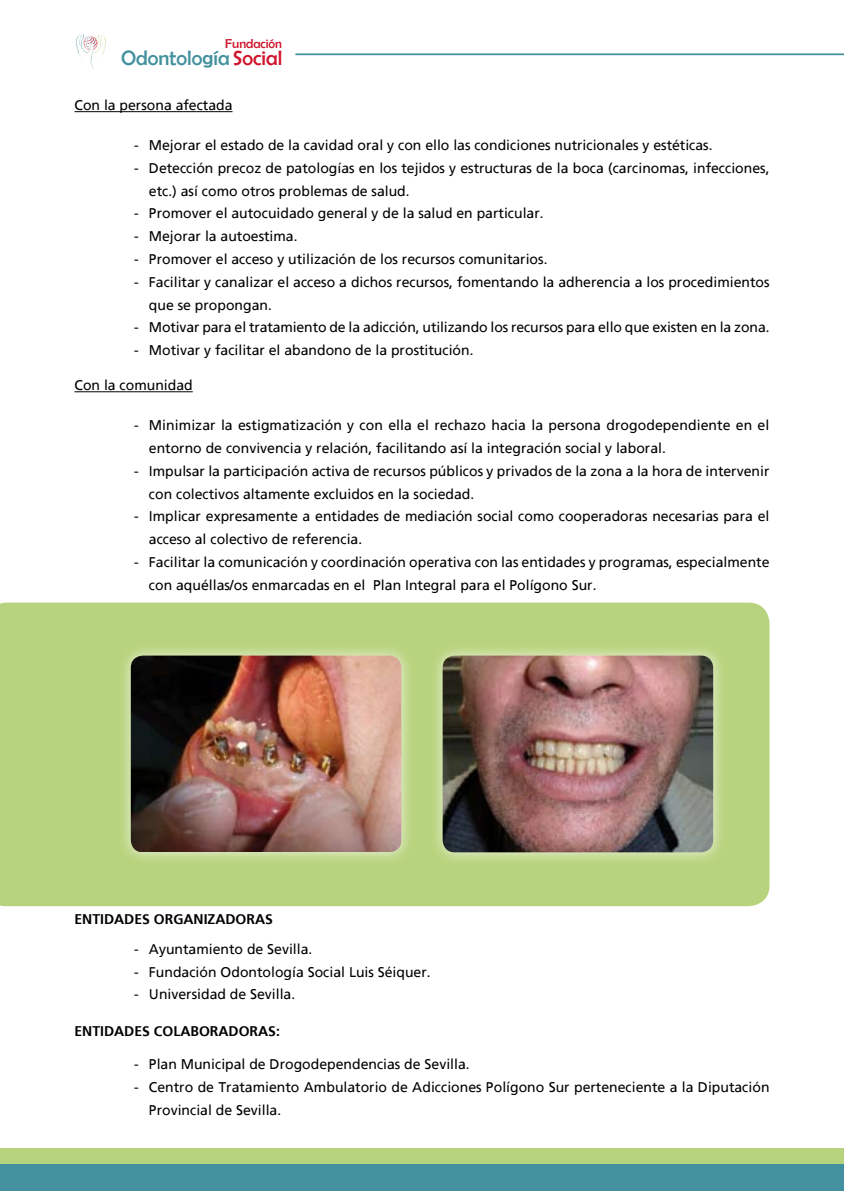
<style>
.page{position:relative;width:844px;height:1191px;background:#fff}
.page>*{position:absolute;margin:0;border:0;box-sizing:border-box;transform-origin:0 0}
.t1{font:20.82px "Berlin Sans FB";color:#43919e}
.t2{font:14px/22.8px "Frutiger Linotype";color:#000}
.t3{font:700 14px "Frutiger LT Std";color:#000}
.t4{font:12.95px "Berlin Sans FB";color:#cf142b}
.s1{color:#cf142b}
</style>
<div class="page">
<div style="left:0;top:1148px;width:843px;height:43px;background:#b8d37d"></div>
<div style="left:0;top:1164px;width:843px;height:27px;background:#43919e"></div>
<svg style="left:76px;top:34px;width:30px;height:35px"></svg>
<hr style="left:295px;top:53px;width:548px;height:2px;background:#43919e">
<hr style="left:74px;top:111px;width:158px;height:1px;background:#000">
<hr style="left:74px;top:391px;width:119px;height:1px;background:#000">
<div style="left:0;top:602px;width:769px;height:304px;background:#b8d37d"></div>
<div style="left:116px;top:641px;width:306px;height:232px;background:#fff;opacity:.75"></div>
<img style="left:131px;top:655px;width:270px;height:197px">
<div style="left:428px;top:641px;width:306px;height:232px;background:#fff;opacity:.75"></div>
<img style="left:442px;top:655px;width:271px;height:197px">
<p class="t4" style="left:225px;top:37px;width:58px">Fundación</p>
<h1 class="t1" style="left:121px;top:46px;width:163px">Odontología <span class="s1">Social</span></h1>
<p class="t2" style="left:74px;top:94px;width:159px">Con la persona afectada</p>
<p class="t2" style="left:134px;top:134px;width:580px">- Mejorar el estado de la cavidad oral y con ello las condiciones nutricionales y estéticas.</p>
<p class="t2" style="left:149px;top:157px;width:622px;text-indent:-15px">- Detección precoz de patologías en los tejidos y estructuras de la boca (carcinomas, infecciones, etc.) así como otros problemas de salud.</p>
<p class="t2" style="left:134px;top:202px;width:411px">- Promover el autocuidado general y de la salud en particular.</p>
<p class="t2" style="left:134px;top:225px;width:165px">- Mejorar la autoestima.</p>
<p class="t2" style="left:134px;top:248px;width:415px">- Promover el acceso y utilización de los recursos comunitarios.</p>
<p class="t2" style="left:149px;top:270px;width:622px;text-indent:-15px">- Facilitar y canalizar el acceso a dichos recursos, fomentando la adherencia a los procedimientos que se propongan.</p>
<p class="t2" style="left:134px;top:316px;width:637px">- Motivar para el tratamiento de la adicción, utilizando los recursos para ello que existen en la zona.</p>
<p class="t2" style="left:134px;top:339px;width:341px">- Motivar y facilitar el abandono de la prostitución.</p>
<p class="t2" style="left:74px;top:374px;width:120px">Con la comunidad</p>
<p class="t2" style="left:149px;top:414px;width:621px;text-indent:-15px">- Minimizar la estigmatización y con ella el rechazo hacia la persona drogodependiente en el entorno de convivencia y relación, facilitando así la integración social y laboral.</p>
<p class="t2" style="left:149px;top:459px;width:622px;text-indent:-15px">- Impulsar la participación activa de recursos públicos y privados de la zona a la hora de intervenir con colectivos altamente excluidos en la sociedad.</p>
<p class="t2" style="left:149px;top:505px;width:622px;text-indent:-15px">- Implicar expresamente a entidades de mediación social como cooperadoras necesarias para el acceso al colectivo de referencia.</p>
<p class="t2" style="left:149px;top:550px;width:622px;text-indent:-15px">- Facilitar la comunicación y coordinación operativa con las entidades y programas, especialmente con aquéllas/os enmarcadas en el Plan Integral para el Polígono Sur.</p>
<p class="t3" style="left:74px;top:911px;width:200px">ENTIDADES ORGANIZADORAS</p>
<p class="t2" style="left:134px;top:937px;width:180px">- Ayuntamiento de Sevilla.</p>
<p class="t2" style="left:134px;top:960px;width:298px">- Fundación Odontología Social Luis Séiquer.</p>
<p class="t2" style="left:134px;top:983px;width:163px">- Universidad de Sevilla.</p>
<p class="t3" style="left:74px;top:1023px;width:207px">ENTIDADES COLABORADORAS:</p>
<p class="t2" style="left:134px;top:1053px;width:337px">- Plan Municipal de Drogodependencias de Sevilla.</p>
<p class="t2" style="left:149px;top:1075px;width:622px;text-indent:-15px">- Centro de Tratamiento Ambulatorio de Adicciones Polígono Sur perteneciente a la Diputación<br>Provincial de Sevilla.</p>
</div>
